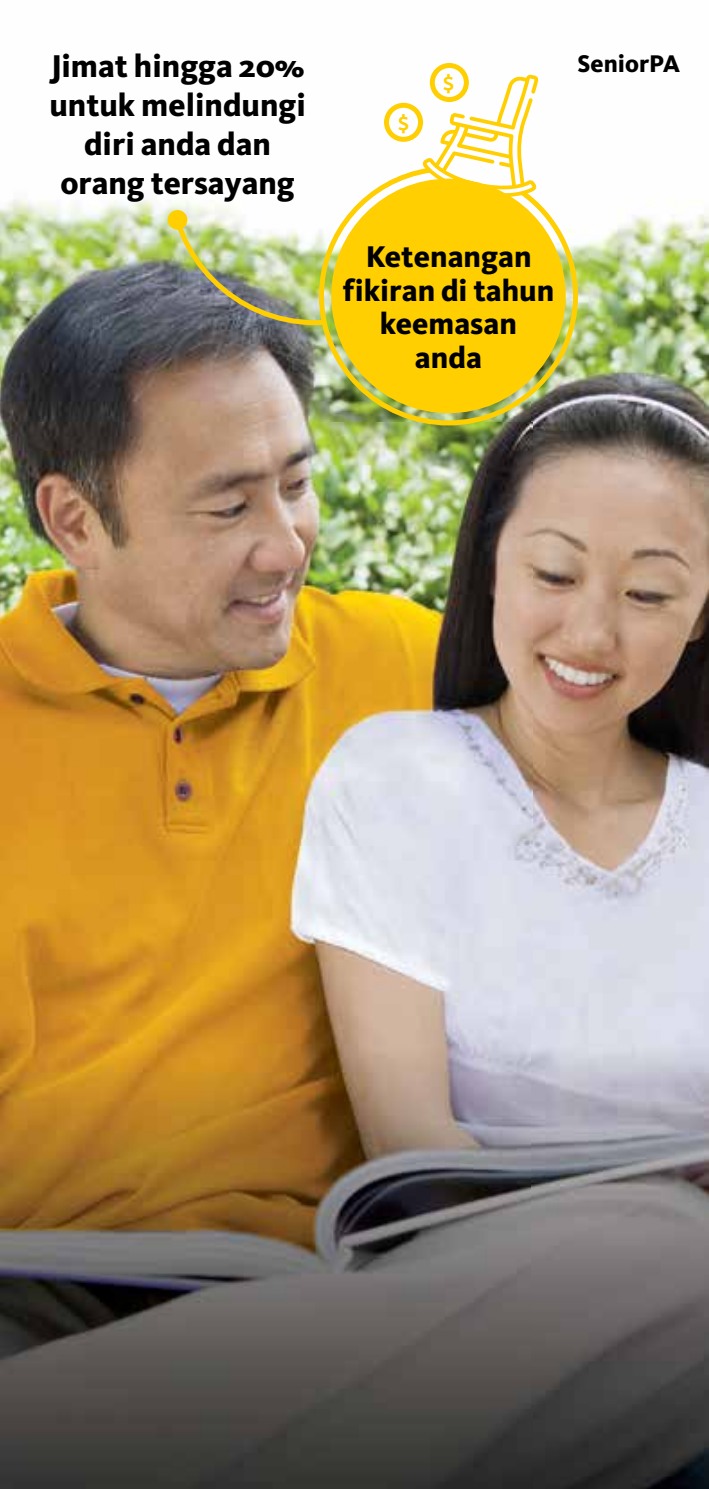
<style>
.page{position:relative;width:709px;height:1489px;background:#fff}
.page>*{position:absolute;margin:0;border:0;box-sizing:border-box;transform-origin:0 0}
.t1{font:800 32.75px/39.2px "Kievit OT";color:#000;text-align:center}
.t2{font:800 31px/33.5px "Kievit OT";color:#000;text-align:center}
.t3{font:500 26.75px "Kievit OT";color:#ffcf01}
.t4{font:800 25px "Kievit OT";color:#000}
</style>
<div class="page">
<img style="left:0;top:79px;width:709px;height:1409px">
<svg style="left:319px;top:168px;width:259px;height:257px;background:#eccc2d"></svg>
<svg style="left:384px;top:63px;width:154px;height:136px"></svg>
<img style="left:169px;top:190px;width:159px;height:135px">
<p class="t1" style="left:51px;top:46px;width:255px">Jimat hingga 20%</p>
<p class="t4" style="left:577px;top:49px;width:104px">SeniorPA</p>
<p class="t1" style="left:49px;top:85px;width:258px">untuk melindungi diri anda dan orang tersayang</p>
<p class="t3" style="left:443px;top:65px;width:13px">$</p>
<p class="t3" style="left:398px;top:105px;width:13px">$</p>
<p class="t2" style="left:343px;top:240px;width:213px">Ketenangan fikiran di tahun keemasan anda</p>
</div>
